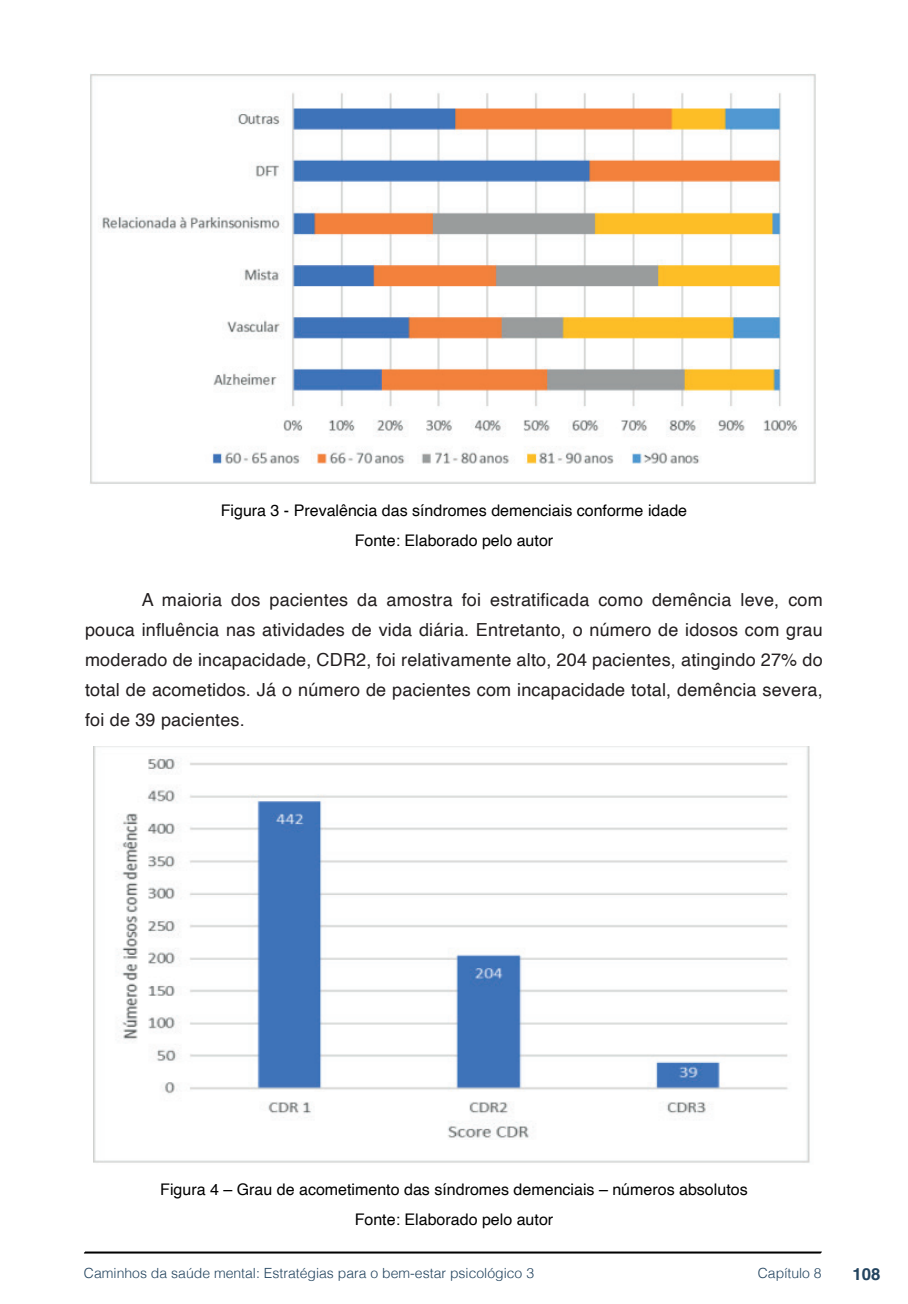
<style>
.page{position:relative;width:908px;height:1304px;background:#fff}
.page>*{position:absolute;margin:0;border:0;box-sizing:border-box;transform-origin:0 0}
.txt{font:18px/30px "Helvetica";letter-spacing:.01em;color:#231f20;text-align:justify}
.t1{font:700 16.8px "Helvetica";color:#23445f}
.imagens_graf_tab{font:16px "Helvetica";color:#000}
.t2{font:300 14px "Helvetica";color:#23445f}
</style>
<div class="page">
<svg style="left:84px;top:1251px;width:737px;height:3px;background:#515151"></svg>
<img style="left:90px;top:74px;width:726px;height:410px">
<img style="left:93px;top:747px;width:717px;height:416px">
<p class="imagens_graf_tab" style="left:221px;top:498px;width:467px">Figura 3 - Prevalência das síndromes demenciais conforme idade</p>
<p class="imagens_graf_tab" style="left:354px;top:528px;width:200px">Fonte: Elaborado pelo autor</p>
<p class="txt" style="left:85px;top:586px;width:738px;text-indent:57px">A maioria dos pacientes da amostra foi estratificada como demência leve, com pouca influência nas atividades de vida diária. Entretanto, o número de idosos com grau moderado de incapacidade, CDR2, foi relativamente alto, 204 pacientes, atingindo 27% do total de acometidos. Já o número de pacientes com incapacidade total, demência severa, foi de 39 pacientes.</p>
<p class="imagens_graf_tab" style="left:160px;top:1177px;width:588px">Figura 4 – Grau de acometimento das síndromes demenciais – números absolutos</p>
<p class="imagens_graf_tab" style="left:354px;top:1207px;width:200px">Fonte: Elaborado pelo autor</p>
<p class="t2" style="left:84px;top:1261px;width:451px">Caminhos da saúde mental: Estratégias para o bem-estar psicológico 3</p>
<p class="t2" style="left:757px;top:1261px;width:65px">Capítulo 8</p>
<p class="t1" style="left:851px;top:1264px;width:30px">108</p>
</div>
